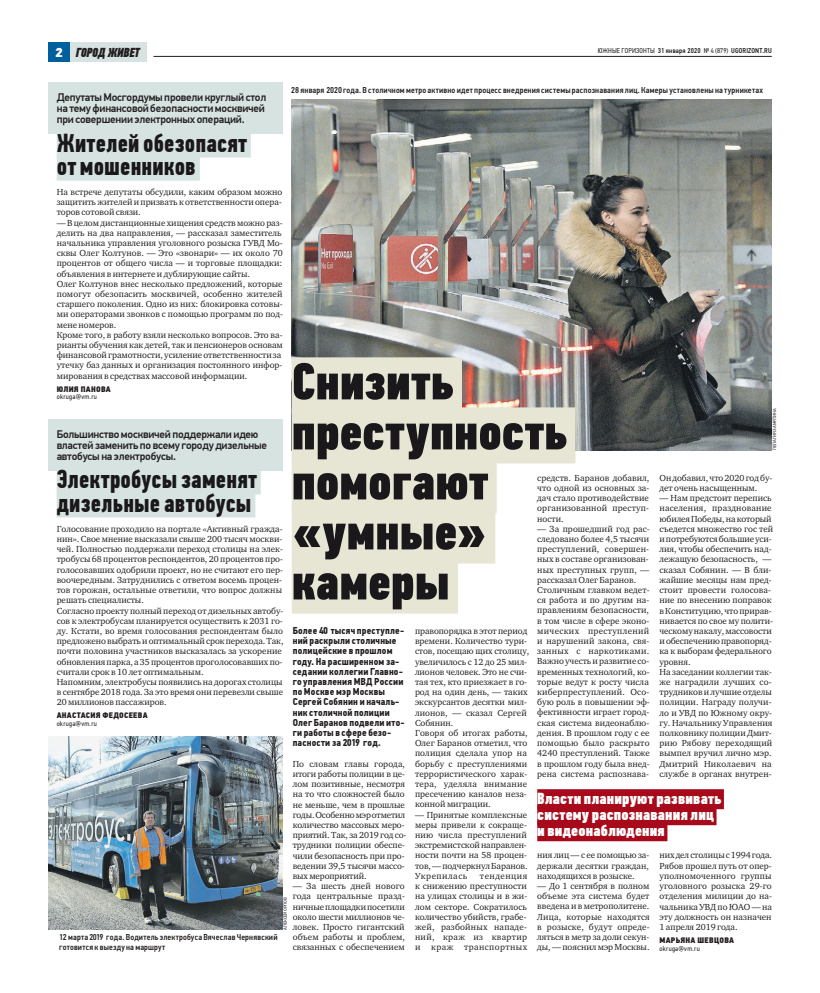
<style>
.page{position:relative;width:820px;height:993px;background:#fff}
.page>*{position:absolute;margin:0;border:0;box-sizing:border-box;transform-origin:0 0}
.t1{font:52px/50px "PF Din Text Comp Pro X Black";letter-spacing:.005em;color:#1a181b}
.t2{font:700 26px/23px "PF Din Text Comp Pro";letter-spacing:.005em;color:#1a181b}
.t3{font:16px/16px "PF Din Text Comp Pro X Black";letter-spacing:.01em;color:#fff}
.t4{font:italic 13px "PF Din Text Comp Pro X Black";letter-spacing:-.015em;color:#231f20}
.t5{font:500 11px/11px "PF Din Text Pro";letter-spacing:-.02em;color:#231f20}
.t6{font:700 10px/10.2px "PF Din Text Cond Pro";letter-spacing:.015em;color:#231f20}
.t7{font:9px/10.2px "Charter ITC";color:#231f20;text-align:justify}
.t8{font:500 8.5px/10.2px "PF Din Text Cond Pro";letter-spacing:.02em;color:#231f20}
.t9{font:8px "PF Din Text Cond Pro X Black";letter-spacing:.03em;color:#231f20}
.t10{font:500 7px "PF Din Text Cond Pro";letter-spacing:.02em;color:#231f20}
.t11{font:7px "PF Din Text Cond Pro";letter-spacing:.04em;color:#231f20}
.t12{font:4.5px "PF Din Text Pro";color:#231f20}
.s1{font-family:"PF Din Text Pro";font-weight:900;font-style:normal;color:#fff}
.s2{font-weight:400}
</style>
<div class="page">
<hr style="left:153px;top:56px;width:618px;height:1px;background:#231f20">
<div style="left:70px;top:43px;width:76px;height:19px;background:#d6e3e0"></div>
<div style="left:48px;top:43px;width:22px;height:19px;background:#005f9d"></div>
<div style="left:48px;top:83px;width:234px;height:51px;background:#d6e3e0"></div>
<div style="left:57px;top:131px;width:194px;height:26px;background:#d6e3e0"></div>
<div style="left:57px;top:154px;width:143px;height:26px;background:#d6e3e0"></div>
<img style="left:48px;top:736px;width:234px;height:193px">
<div style="left:48px;top:419px;width:234px;height:51px;background:#d6e3e0"></div>
<div style="left:57px;top:468px;width:203px;height:26px;background:#d6e3e0"></div>
<div style="left:57px;top:491px;width:198px;height:26px;background:#d6e3e0"></div>
<img style="left:291px;top:99px;width:480px;height:351px">
<div style="left:291px;top:357px;width:171px;height:56px;background:#e7e5d4"></div>
<div style="left:291px;top:407px;width:284px;height:56px;background:#e7e5d4"></div>
<div style="left:291px;top:457px;width:205px;height:56px;background:#e7e5d4"></div>
<div style="left:291px;top:507px;width:204px;height:56px;background:#e7e5d4"></div>
<div style="left:291px;top:557px;width:166px;height:56px;background:#e7e5d4"></div>
<div style="left:537px;top:789px;width:186px;height:20px;background:#a70a1a"></div>
<div style="left:537px;top:805px;width:179px;height:20px;background:#a70a1a"></div>
<div style="left:537px;top:821px;width:130px;height:20px;background:#a70a1a"></div>
<p class="t4" style="left:55px;top:44px;width:86px"><span class="s1">2</span> ГОРОД ЖИВЕТ</p>
<p class="t10" style="left:597px;top:46px;width:175px"><span class="s2">ЮЖНЫЕ ГОРИЗОНТЫ</span> 31 января 2020 <span class="s2">№ 4 (879)</span> UGORIZONT.RU</p>
<p class="t5" style="left:57px;top:92px;width:211px">Депутаты Мосгордумы провели круглый стол на тему финансовой безопасности москвичей при совершенииэлектронных операций.</p>
<p class="t2" style="left:57px;top:133px;width:192px">Жителей обезопасят от мошенников</p>
<p class="t8" style="left:291px;top:85px;width:473px">28 января 2020 года. В столичном метро активно идет процесс внедрения системы распознавания лиц. Камеры установлены на турникетах</p>
<p class="t7" style="left:57px;top:187px;width:227px">На встрече депутаты обсудили, каким образом можно защитить жителей и призвать к ответственности опера&shy;торов сотовой связи.</p>
<p class="t7" style="left:57px;top:217px;width:228px;text-align:left">— В целом дистанционные хищения средств можно раз&shy;делить на два направления, — рассказал заместитель начальника управления уголовного розыска ГУВД Мо&shy;сквы Олег Колтунов. — Это «звонари» — их около 70 процентов от общего числа — и торговые площадки: объявления в интернете и дублирующие сайты.<br>Олег Колтунов внес несколько предложений, которые помогут обезопасить москвичей, особенно жителей старшего поколения. Одно из них: блокировка сотовы&shy;ми операторами звонков с помощью программ по под&shy;мене номеров.<br>Кроме того, в работу взяли несколько вопросов. Это ва&shy;рианты обучения как детей, так и пенсионеров основам финансовой грамотности, усиление ответственности за утечку баз данных и организация постоянного инфор&shy;мирования в средствах массовой информации.</p>
<p class="t9" style="left:57px;top:385px;width:56px">ЮЛИЯ ПАНОВА</p>
<p class="t11" style="left:57px;top:392px;width:42px">okruga@vm.ru</p>
<p class="t1" style="left:291px;top:361px;width:276px">Снизить преступность помогают «умные» камеры</p>
<p class="t12" style="left:772px;top:450px;width:43px;rotate:-90deg">ПЕЛАГИЯЗАМЯТИНА</p>
<p class="t5" style="left:57px;top:429px;width:212px">Большинствомосквичей поддержалиидею властей заменить по всему городу дизельные автобусы на электробусы.</p>
<p class="t2" style="left:57px;top:470px;width:201px">Электробусызаменят дизельные автобусы</p>
<p class="t7" style="left:537px;top:472px;width:114px">средств. Баранов добавил, что одной из основных за&shy;дач стало противодействие организованной преступ&shy;ности.</p>
<p class="t7" style="left:537px;top:523px;width:114px;text-align:left">— За прошедший год рас&shy;следовано более 4,5 тысячи преступлений, совершен&shy;ных в составе организован&shy;ных преступных групп, — рассказал Олег Баранов.<br>Столичным главком ведет&shy;ся работа и по другим на&shy;правлениям безопасности, в том числе в сфере эконо&shy;мических преступлений и нарушений закона, свя&shy;занных с наркотиками.<br>Важно учесть и развитие со&shy;временных технологий, ко&shy;торые ведут к росту числа киберпреступлений. Осо&shy;бую роль в повышении эф&shy;фективности играет город&shy;ская система видеонаблю&shy;дения. В прошлом году с ее помощью было раскрыто<br>4240 преступлений. Также в прошлом году была внед&shy;рена система распознава-</p>
<p class="t7" style="left:659px;top:472px;width:114px">Он добавил, что 2020 год бу&shy;дет очень насыщенным.</p>
<p class="t7" style="left:659px;top:493px;width:115px;text-align:left">— Нам предстоит перепись населения, празднование юбилея Победы, на который съедется множество гос тей и потребуются большие уси&shy;лия, чтобы обеспечить над&shy;лежащую безопасность, — сказал Собянин. — В бли&shy;жайшие месяцы нам пред&shy;стоит провести голосова&shy;ние по внесению поправок в Конституцию, что прирав&shy;нивается по свое му полити&shy;ческому накалу, массовости и обеспечению правопоряд&shy;ка к выборам федерального уровня.<br>На заседании коллегии так&shy;же наградили лучших со&shy;трудников и лучшие отделы полиции. Награду получи&shy;ло и УВД по Южному окру&shy;гу. Начальнику Управления полковнику полиции Дмит&shy;рию Рябову переходящий вымпел вручил лично мэр.<br>Дмитрий Николаевич на службе в органах внутрен-</p>
<p class="t7" style="left:57px;top:523px;width:228px;text-align:left">Голосование проходило на портале «Активный гражда&shy;нин». Свое мнение высказали свыше 200 тысяч москви&shy;чей. Полностью поддержали переход столицы на элек&shy;тробусы 68 процентов респондентов, 20 процентов про&shy;голосовавших одобрили проект, но не считают его пер&shy;воочередным. Затруднились с ответом восемь процен&shy;тов горожан, остальные ответили, что вопрос должны решать специалисты.<br>Согласно проекту полный переход от дизельных автобу&shy;сов к электробусам планируется осуществить к 2031 го&shy;ду. Кстати, во время голосования респондентам было предложено выбрать и оптимальный срок перехода. Так, почти половина участников высказалась за ускорение обновления парка, а 35 процентов проголосовавших по&shy;считали срок в 10 лет оптимальным.<br>Напомним, электробусы появились на дорогах столицы в сентябре 2018 года. За это время они перевезли свыше 20 миллионов пассажиров.</p>
<p class="t9" style="left:57px;top:712px;width:92px">АНАСТАСИЯ ФЕДОСЕЕВА</p>
<p class="t11" style="left:57px;top:719px;width:42px">okruga@vm.ru</p>
<p class="t6" style="left:292px;top:625px;width:113px">Более 40 тысяч преступле&shy;ний раскрыли столичные полицейские в прошлом году. На расширенном за&shy;седании коллегии Главно&shy;го управленияМВД России поМоскве мэрМосквы<br>Сергей Собянин и началь&shy;ник столичной полиции<br>Олег Баранов подвели ито&shy;ги работы в сфере безо&shy;пасности за 2019 год.</p>
<p class="t7" style="left:292px;top:758px;width:115px;text-align:left">По словам главы города, итоги работы полиции в це&shy;лом позитивные, несмотря на то что сложностей было не меньше, чем в прошлые годы. Особенно мэр отметил количество массовых меро&shy;приятий. Так, за 2019 год со&shy;трудники полиции обеспе&shy;чили безопасность при про&shy;ведении 39,5 тысячи массо&shy;вых мероприятий.</p>
<p class="t7" style="left:292px;top:880px;width:114px">— За шесть дней нового года центральные празд&shy;ничные площадки посетили около шести миллионов че&shy;ловек. Просто гигантский объем работы и проблем, связанных с обеспечением</p>
<p class="t7" style="left:415px;top:625px;width:116px;text-align:left">правопорядка в этот период времени. Количество тури&shy;стов, посещаю щих столицу, увеличилось с 12 до 25 мил&shy;лионов человек. Это не счи&shy;тая тех, кто приезжает в го&shy;род на один день, — таких экскурсантов десятки мил&shy;лионов, — сказал Сергей<br>Собянин.<br>Говоря об итогах работы,<br>Олег Баранов отметил, что полиция сделала упор на борьбу с преступлениями террористического харак&shy;тера, уделяла внимание пресечению каналов неза&shy;конной миграции.</p>
<p class="t7" style="left:415px;top:809px;width:114px">— Принятые комплексные меры привели к сокраще&shy;нию числа преступлений экстремистской направлен&shy;ности почти на 58 процен&shy;тов, — подчеркнул Баранов.<br>Укрепилась</p>
<p class="t3" style="left:537px;top:792px;width:185px">Власти планируют развивать систему распознавания лиц и видеонаблюдения</p>
<p class="t7" style="left:659px;top:850px;width:114px">них дел столицы с 1994 года.<br>Рябов прошел путь от опер&shy;уполномоченного группы уголовного розыска 29-го отделения милиции до на&shy;чальника УВД по ЮАО — на эту должность он назначен 1 апреля 2019 года.</p>
<p class="t9" style="left:659px;top:936px;width:76px">МАРЬЯНА ШЕВЦОВА</p>
<p class="t11" style="left:659px;top:943px;width:42px">okruga@vm.ru</p>
<p class="t7" style="left:537px;top:849px;width:114px">ния лиц — с ее помощью за&shy;держали десятки граждан, находящихся в розыске.</p>
<p class="t7" style="left:537px;top:880px;width:114px">— До 1 сентября в полном объеме эта система будет введена и в метрополитене.<br>Лица, которые находятся в розыске, будут опреде&shy;ляться в метр за доли секун&shy;ды, — пояснил мэр Москвы.</p>
<p class="t7" style="left:415px;top:870px;width:114px;text-indent:65px">тенденция к снижению преступности на улицах столицы и в жи&shy;лом секторе. Сократилось количество убийств, грабе&shy;жей, разбойных нападе&shy;ний, краж из квартир и краж транспортных</p>
<p class="t12" style="left:283px;top:929px;width:34px;rotate:-90deg">АЛЕКСЕЙОРЛОВ</p>
<p class="t8" style="left:59px;top:931px;width:220px">12 марта 2019 года. Водитель электробуса Вячеслав Чернявский готовится к выезду на маршрут</p>
</div>
